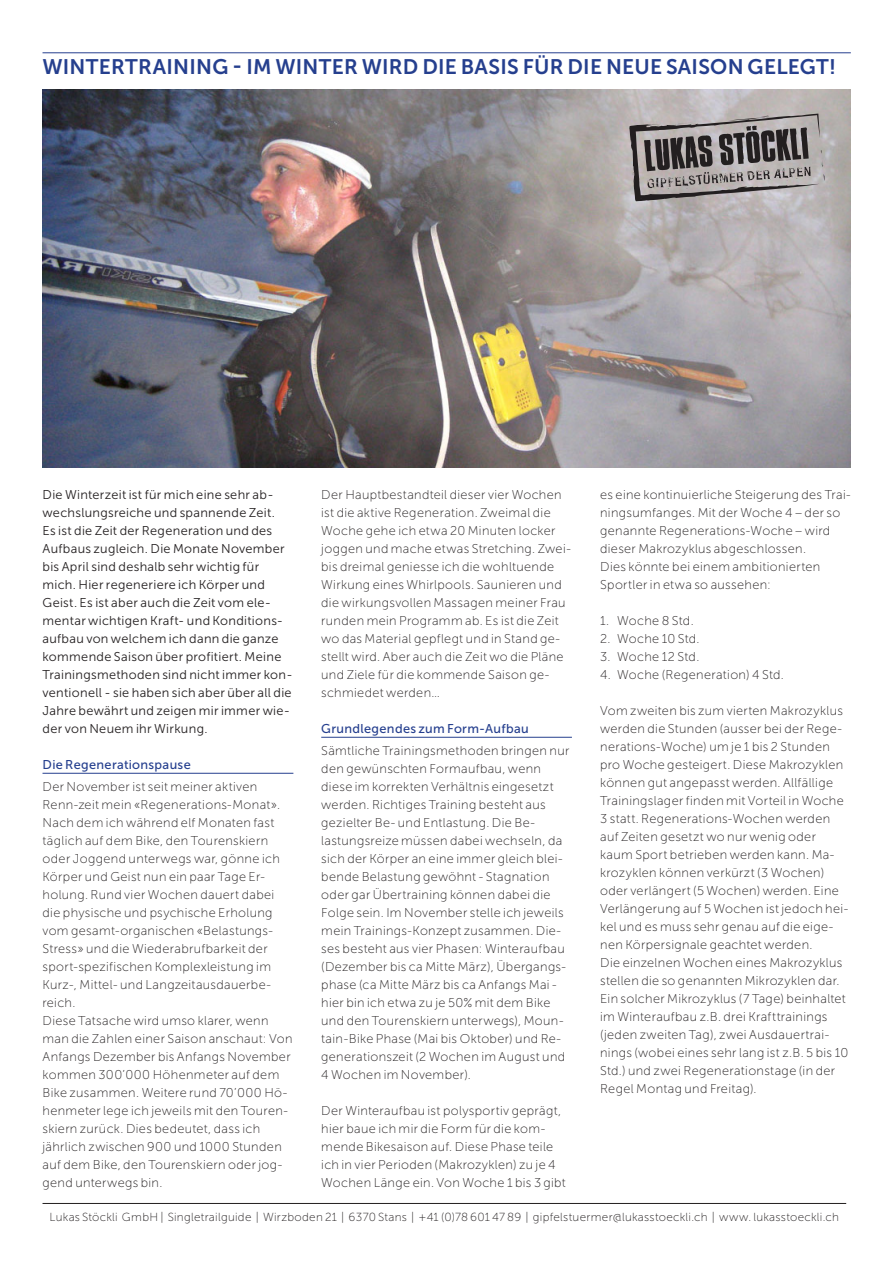
<style>
.page{position:relative;width:893px;height:1263px;background:#fff}
.page>*{position:absolute;margin:0;border:0;box-sizing:border-box;transform-origin:0 0}
.t1{font:21px "Museo Sans 700";letter-spacing:.01em;color:#253f8e}
.t2{font:12.75px/18px "Museo Sans 100";letter-spacing:.025em;color:#231f20}
.t3{font:12.75px/18px "Museo Sans 300";letter-spacing:.025em;color:#231f20}
.t4{font:12.75px "Museo Sans 500";letter-spacing:.025em;color:#253f8e}
.t5{font:11.7px "Museo Sans 100";letter-spacing:.025em;color:#231f20}
</style>
<div class="page">
<hr style="left:43px;top:1203px;width:803px;height:1px;background:#231f20">
<hr style="left:43px;top:52px;width:808px;height:1px;background:#253f8e">
<hr style="left:43px;top:773px;width:250px;height:1px;background:#253f8e">
<hr style="left:321px;top:737px;width:251px;height:1px;background:#253f8e">
<img style="left:43px;top:89px;width:807px;height:379px">
<svg style="left:629px;top:113px;width:195px;height:88px;background:#8c8787"></svg>
<h1 class="t1" style="left:43px;top:55px;width:795px">WINTERTRAINING - IM WINTER WIRD DIE BASIS FÜR DIE NEUE SAISON GELEGT!</h1>
<p class="t3" style="left:43px;top:485px;width:252px">Die Winterzeit ist für mich eine sehr ab&shy;wechslungsreiche und spannende Zeit.<br>Es ist die Zeit der Regeneration und des Aufbaus zugleich. Die Monate November bis April sind deshalb sehr wichtig für mich. Hier regeneriere ich Körper und Geist. Es ist aber auch die Zeit vom ele&shy;mentar wichtigen Kraft- und Konditions&shy;aufbau von welchem ich dann die ganze kommende Saison über profitiert. Meine Trainingsmethoden sind nicht immer kon&shy;ventionell - sie haben sich aber über all die Jahre bewährt und zeigen mir immer wie&shy;der von Neuem ihr Wirkung.</p>
<p class="t4" style="left:43px;top:757px;width:150px">Die Regenerationspause</p>
<p class="t2" style="left:43px;top:778px;width:251px">Der November ist seit meiner aktiven Renn-zeit mein «Regenerations-Monat».<br>Nach dem ich während elf Monaten fast täglich auf dem Bike, den Tourenskiern oder Joggend unterwegs war, gönne ich Körper und Geist nun ein paar Tage Er&shy;holung. Rund vier Wochen dauert dabei die physische und psychische Erholung vom gesamt-organischen «Belastungs-Stress» und die Wiederabrufbarkeit der sport-spezifischen Komplexleistung im Kurz-, Mittel- und Langzeitausdauerbe&shy;reich.<br>Diese Tatsache wird umso klarer, wenn man die Zahlen einer Saison anschaut: Von Anfangs Dezember bis Anfangs November kommen 300’000 Höhenmeter auf dem Bike zusammen. Weitere rund 70’000 Hö&shy;henmeter lege ich jeweils mit den Touren&shy;skiern zurück. Dies bedeutet, dass ich jährlich zwischen 900 und 1000 Stunden auf dem Bike, den Tourenskiern oder jog&shy;gend unterwegs bin.</p>
<p class="t2" style="left:321px;top:485px;width:251px">Der Hauptbestandteil dieser vier Wochen ist die aktive Regeneration. Zweimal die Woche gehe ich etwa 20 Minuten locker joggen und mache etwas Stretching. Zwei&shy;bis dreimal geniesse ich die wohltuende Wirkung eines Whirlpools. Saunieren und die wirkungsvollen Massagen meiner Frau runden mein Programm ab. Es ist die Zeit wo das Material gepflegt und in Stand ge&shy;stellt wird. Aber auch die Zeit wo die Pläne und Ziele für die kommende Saison ge&shy;schmiedet werden…</p>
<p class="t4" style="left:321px;top:721px;width:209px">Grundlegendes zum Form-Aufbau</p>
<p class="t2" style="left:321px;top:742px;width:250px">Sämtliche Trainingsmethoden bringen nur den gewünschten Formaufbau, wenn diese im korrekten Verhältnis eingesetzt werden. Richtiges Training besteht aus gezielter Be- und Entlastung. Die Be&shy;lastungsreize müssen dabei wechseln, da sich der Körper an eine immer gleich blei&shy;bende Belastung gewöhnt - Stagnation oder gar Übertraining können dabei die Folge sein. Im November stelle ich jeweils mein Trainings-Konzept zusammen. Die&shy;ses besteht aus vier Phasen: Winteraufbau (Dezember bis ca Mitte März), Übergangs&shy;phase (ca Mitte März bis ca Anfangs Mai - hier bin ich etwa zu je 50% mit dem Bike und den Tourenskiern unterwegs), Moun&shy;tain-Bike Phase (Mai bis Oktober) und Re&shy;generationszeit (2 Wochen im August und 4 Wochen im November).</p>
<p class="t2" style="left:321px;top:1102px;width:246px">Der Winteraufbau ist polysportiv geprägt, hier baue ich mir die Form für die kom&shy;mende Bikesaison auf. Diese Phase teile ich in vier Perioden (Makrozyklen) zu je 4<br>Wochen Länge ein. Von Woche 1 bis 3 gibt</p>
<p class="t2" style="left:600px;top:485px;width:252px">es eine kontinuierliche Steigerung des Trai&shy;ningsumfanges. Mit der Woche 4 – der so genannte Regenerations-Woche – wird dieser Makrozyklus abgeschlossen.<br>Dies könnte bei einem ambitionierten Sportler in etwa so aussehen:</p>
<p class="t2" style="left:600px;top:611px;width:95px">1. Woche 8 Std.</p>
<p class="t2" style="left:600px;top:629px;width:101px">2. Woche 10 Std.</p>
<p class="t2" style="left:600px;top:647px;width:101px">3. Woche 12 Std.</p>
<p class="t2" style="left:600px;top:665px;width:185px">4. Woche (Regeneration) 4 Std.</p>
<p class="t2" style="left:600px;top:701px;width:250px">Vom zweiten bis zum vierten Makrozyklus werden die Stunden (ausser bei der Rege&shy;nerations-Woche) um je 1 bis 2 Stunden pro Woche gesteigert. Diese Makrozyklen können gut angepasst werden. Allfällige Trainingslager finden mit Vorteil in Woche 3 statt. Regenerations-Wochen werden auf Zeiten gesetzt wo nur wenig oder kaum Sport betrieben werden kann. Ma&shy;krozyklen können verkürzt (3 Wochen) oder verlängert (5 Wochen) werden. Eine Verlängerung auf 5 Wochen ist jedoch hei&shy;kel und es muss sehr genau auf die eige&shy;nen Körpersignale geachtet werden.<br>Die einzelnen Wochen eines Makrozyklus stellen die so genannten Mikrozyklen dar.<br>Ein solcher Mikrozyklus (7 Tage) beinhaltet im Winteraufbau z.B. drei Krafttrainings (jeden zweiten Tag), zwei Ausdauertrai&shy;nings (wobei eines sehr lang ist z.B. 5 bis 10<br>Std.) und zwei Regenerationstage (in der Regel Montag und Freitag).</p>
<p class="t5" style="left:50px;top:1210px;width:791px">Lukas Stöckli GmbH | Singletrailguide | Wirzboden 21 | 6370 Stans | +41 (0)78 601 47 89 | gipfelstuermer@lukasstoeckli.ch | www. lukasstoeckli.ch</p>
</div>
